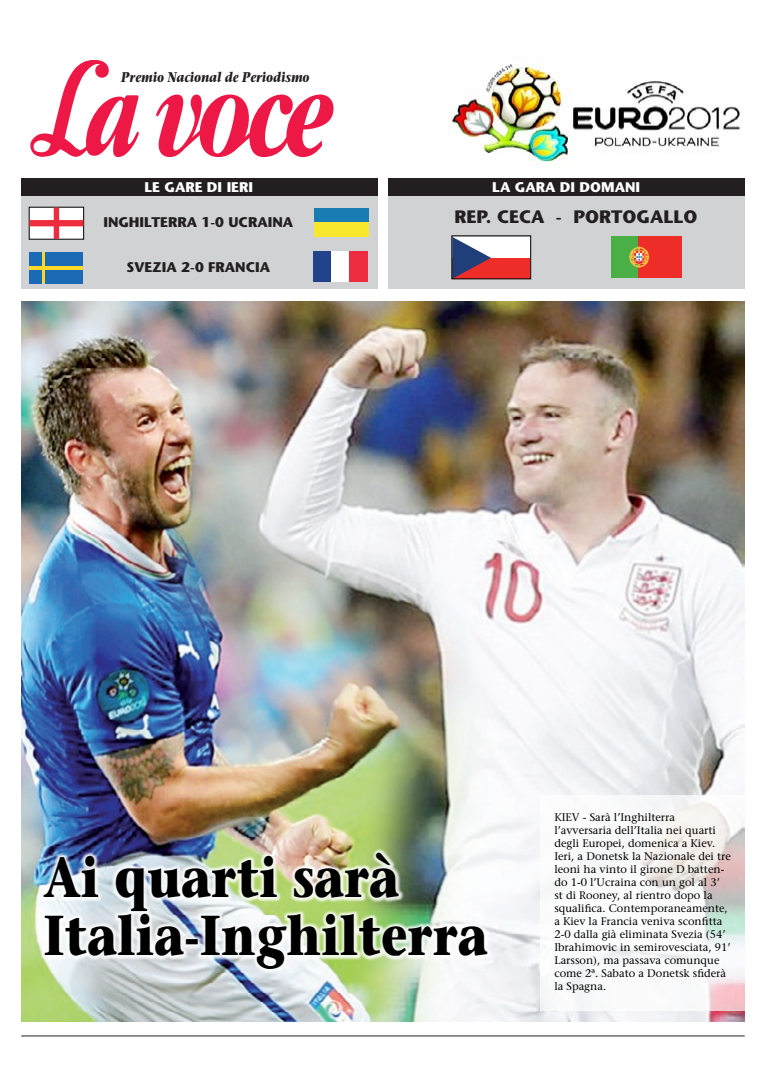
<style>
.page{position:relative;width:766px;height:1078px;background:#fff}
.page>*{position:absolute;margin:0;border:0;box-sizing:border-box;transform-origin:0 0}
.t1{font:700 56px "Stone Serif";color:#000;scale:.84 1}
.t2{font:700 18px "Stone Sans";color:#231f20}
.t3{font:700 14px "Stone Sans";color:#231f20}
.t4{font:italic 700 14px "Stone Serif";color:#231f20;scale:.8 1}
.t5{font:700 14px "Stone Sans";color:#fff}
.t6{font:11px/13px "Stone Serif";color:#000}
</style>
<div class="page">
<hr style="left:21px;top:1035px;width:723px;height:1px;background:#231f20">
<svg style="left:30px;top:59px;width:304px;height:99px"></svg>
<img style="left:21px;top:301px;width:723px;height:719px">
<img style="left:448px;top:64px;width:294px;height:102px">
<div style="left:21px;top:179px;width:356px;height:109px;background:#d1d2d4"></div>
<div style="left:388px;top:179px;width:356px;height:109px;background:#d1d2d4"></div>
<div style="left:21px;top:179px;width:356px;height:17px;background:#231f20"></div>
<div style="left:388px;top:179px;width:356px;height:17px;background:#231f20"></div>
<div style="left:38px;top:846px;width:548px;height:173px;background:#fff;opacity:.85"></div>
<svg style="left:540px;top:794px;width:204px;height:216px"></svg>
<div style="left:610px;top:236px;width:71px;height:41px;background:#4baf47"></div>
<div style="left:638px;top:236px;width:43px;height:41px;background:#ee2d29"></div>
<svg style="left:629px;top:246px;width:20px;height:21px"></svg>
<div style="left:313px;top:251px;width:19px;height:31px;background:#22438b"></div>
<div style="left:331px;top:251px;width:19px;height:31px;background:#fff"></div>
<div style="left:350px;top:251px;width:18px;height:31px;background:#ee2c3f"></div>
<div style="left:314px;top:208px;width:55px;height:29px;background:#197cb2"></div>
<div style="left:314px;top:222px;width:55px;height:15px;background:#f8e72d"></div>
<div style="left:29px;top:252px;width:54px;height:31px;background:#fcd829"></div>
<div style="left:29px;top:252px;width:12px;height:14px;background:#1b6ab5"></div>
<div style="left:45px;top:252px;width:38px;height:14px;background:#1b6ab5"></div>
<div style="left:29px;top:270px;width:12px;height:13px;background:#1b6ab5"></div>
<div style="left:45px;top:270px;width:38px;height:13px;background:#1b6ab5"></div>
<svg style="left:83px;top:207px;width:1px;height:32px"></svg>
<svg style="left:29px;top:207px;width:54px;height:32px"></svg>
<div style="left:452px;top:237px;width:77px;height:21px;background:#fff"></div>
<div style="left:452px;top:258px;width:77px;height:21px;background:#ee2d29"></div>
<svg style="left:453px;top:237px;width:38px;height:40px"></svg>
<p class="t4" style="left:121px;top:69px;width:237px">Premio Nacional de Periodismo</p>
<p class="t5" style="left:144px;top:179px;width:110px">LE GARE DI IERI</p>
<p class="t5" style="left:492px;top:179px;width:149px">LA GARA DI DOMANI</p>
<p class="t3" style="left:103px;top:214px;width:191px">INGHILTERRA 1-0 UCRAINA</p>
<p class="t2" style="left:454px;top:206px;width:244px">REP. CECA - PORTOGALLO</p>
<p class="t3" style="left:126px;top:258px;width:145px">SVEZIA 2-0 FRANCIA</p>
<p class="t1" style="left:43px;top:842px;width:425px">Ai quarti sarà</p>
<p class="t1" style="left:43px;top:900px;width:530px">Italia-Inghilterra</p>
<p class="t6" style="left:554px;top:810px;width:178px">KIEV - Sarà l’Inghilterra l’avversaria dell’Italia nei quarti degli Europei, domenica a Kiev.<br>Ieri, a Donetsk la Nazionale dei tre leoni ha vinto il girone D batten&shy;do 1-0 l’Ucraina con un gol al 3’ st di Rooney, al rientro dopo la squalifica. Contemporaneamente, a Kiev la Francia veniva sconfitta<br>2-0 dalla già eliminata Svezia (54’<br>Ibrahimovic in semirovesciata, 91’<br>Larsson), ma passava comunque come 2ª. Sabato a Donetsk sfiderà la Spagna.</p>
</div>
